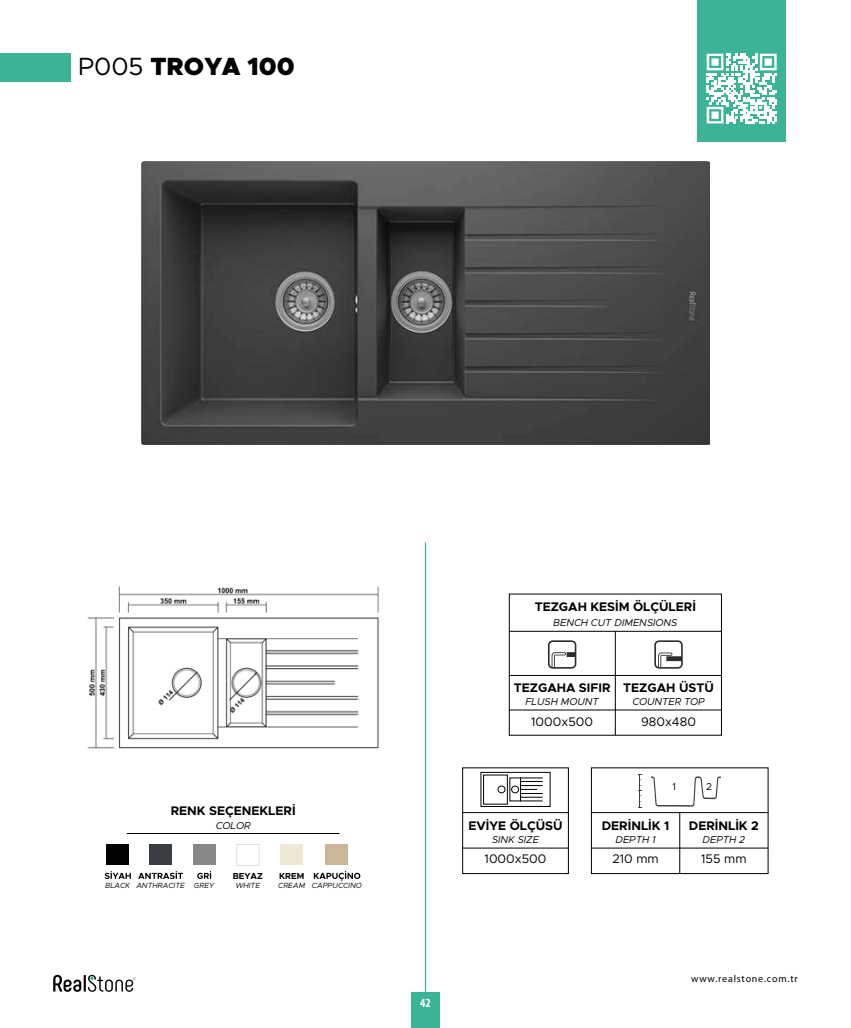
<style>
.page{position:relative;width:851px;height:1028px;background:#fff}
.page>*{position:absolute;margin:0;border:0;box-sizing:border-box;transform-origin:0 0}
.t1{font:900 25px "Metropolis";color:#000}
.t2{font:700 12.5px "Metropolis";color:#000}
.t3{font:12.5px "Metropolis";color:#000}
.t4{font:700 condensed 12.5px "Myriad Pro";color:#fff}
.t5{font:italic 10px "Metropolis";color:#000}
.t6{font:10px "Myriad Pro";letter-spacing:.08em;color:#000}
.t7{font:10px "Metropolis";color:#000}
.t8{font:700 8.75px "Metropolis";color:#000}
.t9{font:italic 7.5px "Metropolis";color:#000}
.s1{font-weight:400}
</style>
<div class="page">
<svg style="left:53px;top:974px;width:82px;height:17px"></svg>
<div style="left:411px;top:992px;width:28px;height:36px;background:#3ab396"></div>
<div style="left:0;top:53px;width:71px;height:28px;background:#3ab396"></div>
<hr style="left:425px;top:542px;width:1px;height:450px;background:#3ab396">
<svg style="left:105px;top:871px;width:26px;height:8px"></svg>
<svg style="left:138px;top:871px;width:45px;height:8px"></svg>
<svg style="left:197px;top:871px;width:14px;height:8px"></svg>
<div style="left:280px;top:844px;width:23px;height:21px;background:#efe8d4"></div>
<div style="left:236px;top:844px;width:23px;height:22px;background:#fff;border:1px solid #e1e1e1"></div>
<div style="left:193px;top:844px;width:22px;height:21px;background:#878787"></div>
<div style="left:149px;top:844px;width:23px;height:21px;background:#393e42"></div>
<div style="left:107px;top:844px;width:22px;height:21px;background:#020203"></div>
<svg style="left:314px;top:871px;width:46px;height:9px"></svg>
<div style="left:326px;top:844px;width:22px;height:21px;background:#c9b799"></div>
<hr style="left:127px;top:833px;width:212px;height:1px;background:#000">
<hr style="left:462px;top:848px;width:106px;height:1px;background:#000">
<hr style="left:462px;top:812px;width:106px;height:1px;background:#000">
<div style="left:462px;top:767px;width:106px;height:107px;border:1px solid #000"></div>
<hr style="left:615px;top:631px;width:1px;height:104px;background:#000">
<hr style="left:509px;top:709px;width:212px;height:1px;background:#000">
<hr style="left:509px;top:675px;width:212px;height:1px;background:#000">
<hr style="left:509px;top:631px;width:212px;height:1px;background:#000">
<svg style="left:654px;top:640px;width:28px;height:28px"></svg>
<svg style="left:548px;top:640px;width:28px;height:28px"></svg>
<img style="left:87px;top:586px;width:292px;height:163px">
<img style="left:142px;top:161px;width:567px;height:284px">
<hr style="left:679px;top:812px;width:1px;height:61px;background:#000">
<svg style="left:651px;top:776px;width:69px;height:30px"></svg>
<div style="left:591px;top:767px;width:177px;height:107px;border:1px solid #000"></div>
<hr style="left:591px;top:848px;width:177px;height:1px;background:#000">
<hr style="left:591px;top:812px;width:177px;height:1px;background:#000">
<svg style="left:638px;top:774px;width:4px;height:33px"></svg>
<svg style="left:480px;top:771px;width:70px;height:36px"></svg>
<div style="left:697px;top:0;width:88px;height:142px;background:#3ab396"></div>
<svg style="left:706px;top:54px;width:70px;height:70px"></svg>
<h1 class="t1" style="left:78px;top:50px;width:218px"><span class="s1">P005</span> TROYA 100</h1>
<p class="t2" style="left:171px;top:802px;width:126px">RENK SEÇENEKLERİ</p>
<p class="t5" style="left:216px;top:819px;width:36px">COLOR</p>
<p class="t9" style="left:105px;top:880px;width:110px">BLACK ANTHRACITE GREY</p>
<p class="t8" style="left:233px;top:870px;width:32px">BEYAZ</p>
<p class="t9" style="left:235px;top:880px;width:26px">WHITE</p>
<p class="t8" style="left:279px;top:870px;width:27px">KREM</p>
<p class="t9" style="left:278px;top:880px;width:85px">CREAM CAPPUCCINO</p>
<p class="t2" style="left:534px;top:599px;width:163px">TEZGAH KESİM ÖLÇÜLERİ</p>
<p class="t5" style="left:553px;top:616px;width:126px">BENCH CUT DIMENSIONS</p>
<p class="t2" style="left:513px;top:680px;width:98px">TEZGAHA SIFIR</p>
<p class="t3" style="left:531px;top:714px;width:63px">1000x500</p>
<p class="t5" style="left:525px;top:695px;width:75px">FLUSH MOUNT</p>
<p class="t2" style="left:623px;top:680px;width:92px">TEZGAH ÜSTÜ</p>
<p class="t3" style="left:641px;top:714px;width:56px">980x480</p>
<p class="t5" style="left:632px;top:695px;width:74px">COUNTER TOP</p>
<p class="t7" style="left:672px;top:780px;width:5px">1</p>
<p class="t7" style="left:706px;top:780px;width:7px">2</p>
<p class="t2" style="left:468px;top:817px;width:96px">EVİYE ÖLÇÜSÜ</p>
<p class="t3" style="left:484px;top:851px;width:63px">1000x500</p>
<p class="t5" style="left:492px;top:833px;width:48px">SINK SIZE</p>
<p class="t2" style="left:601px;top:817px;width:69px">DERİNLİK 1</p>
<p class="t3" style="left:612px;top:851px;width:48px">210 mm</p>
<p class="t2" style="left:688px;top:817px;width:71px">DERİNLİK 2</p>
<p class="t3" style="left:701px;top:851px;width:47px">155 mm</p>
<p class="t5" style="left:615px;top:833px;width:42px">DEPTH 1</p>
<p class="t5" style="left:702px;top:833px;width:44px">DEPTH 2</p>
<p class="t4" style="left:420px;top:995px;width:12px">42</p>
<p class="t6" style="left:691px;top:972px;width:108px">www.realstone.com.tr</p>
</div>
